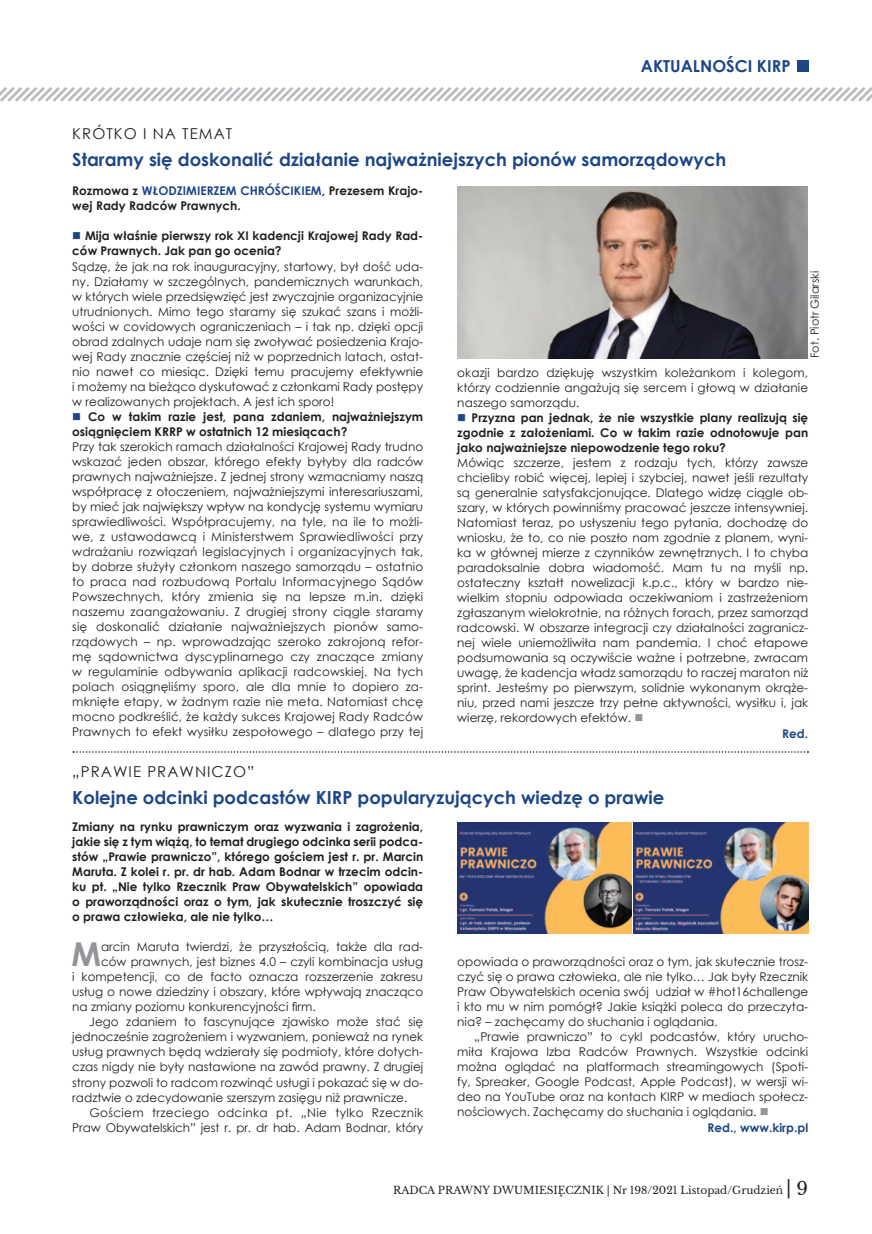
<style>
.page{position:relative;width:872px;height:1234px;background:#fff}
.page>*{position:absolute;margin:0;border:0;box-sizing:border-box;transform-origin:0 0}
.t1{font:700 32.85px "Century Gothic";color:#939598}
.t2{font:700 18px "Century Gothic";color:#1d4687}
.t3{font:700 16.5px "Century Gothic";color:#1d4687}
.t4{font:15px "Century Gothic";letter-spacing:.07em;color:#231f20}
.t5{font:12px/15px "Century Gothic";color:#231f20;text-align:justify}
.t6{font:700 12px/15px "Century Gothic";color:#231f20}
.t7{font:700 12px "Century Gothic";color:#1d4687}
.t8{font:12px "Century Gothic";letter-spacing:.03em;color:#231f20}
.t9{font:11.25px "Century Gothic";color:#231f20}
.t10{font:10.5px "Libre Baskerville";color:#231f20}
.s1{color:#231f20}
.s2{color:#1d4687}
.s3{color:#939598}
.s4{font-size:18px}
</style>
<div class="page">
<div style="left:797px;top:60px;width:11px;height:12px;background:#1d4687"></div>
<svg style="left:0;top:87px;width:872px;height:15px"></svg>
<img style="left:457px;top:186px;width:350px;height:172px">
<svg style="left:73px;top:751px;width:735px;height:1px"></svg>
<img style="left:457px;top:822px;width:174px;height:110px">
<img style="left:633px;top:822px;width:175px;height:110px">
<h3 class="t3" style="left:641px;top:54px;width:151px">AKTUALNOŚCI KIRP</h3>
<p class="t4" style="left:72px;top:123px;width:45px">Krótko</p>
<p class="t4" style="left:143px;top:123px;width:51px">ina temat</p>
<h2 class="t2" style="left:72px;top:145px;width:655px">Staramy się doskonalić działanie najważniejszych pionów samorządowych</h2>
<p class="t7" style="left:72px;top:182px;width:89px"><span class="s1">Rozmowa z</span> Włodzimierzem</p>
<p class="t7" style="left:240px;top:182px;width:26px">Chróścikiem</p>
<p class="t6" style="left:322px;top:183px;width:103px">, Prezesem Krajo-</p>
<p class="t6" style="left:72px;top:198px;width:170px">wej Rady Radców Prawnych.</p>
<p class="t6" style="left:72px;top:228px;width:352px"><span class="s2">■</span> Mija właśnie pierwszy rok XI kadencji Krajowej Rady Rad&shy;ców Prawnych. Jak pan go ocenia?</p>
<p class="t5" style="left:72px;top:258px;width:352px">Sądzę, że jak na rok inauguracyjny, startowy, był dość uda&shy;ny. Działamy w szczególnych, pandemicznych warunkach, w których wiele przedsięwzięć jest zwyczajnie organizacyjnie utrudnionych. Mimo tego staramy się szukać szans i możli&shy;wości w covidowych ograniczeniach – i tak np. dzięki opcji obrad zdalnych udaje nam się zwoływać posiedzenia Krajo&shy;wej Rady znacznie częściej niż w poprzednich latach, ostat&shy;nio nawet co miesiąc. Dzięki temu pracujemy efektywnie i możemy na bieżąco dyskutować z członkami Rady postępy w realizowanych projektach. A jest ich sporo!</p>
<p class="t6" style="left:72px;top:408px;width:352px"><span class="s2">■</span> Co w takim razie jest, pana zdaniem, najważniejszym osiągnięciem KRRP w ostatnich 12 miesiącach?</p>
<p class="t5" style="left:72px;top:438px;width:352px">Przy tak szerokich ramach działalności Krajowej Rady trudno wskazać jeden obszar, którego efekty byłyby dla radców prawnych najważniejsze. Z jednej strony wzmacniamy naszą współpracę z otoczeniem, najważniejszymi interesariuszami, by mieć jak największy wpływ na kondycję systemu wymiaru sprawiedliwości. Współpracujemy, na tyle, na ile to możli&shy;we, z ustawodawcą i Ministerstwem Sprawiedliwości przy wdrażaniu rozwiązań legislacyjnych i organizacyjnych tak, by dobrze służyły członkom naszego samorządu – ostatnio to praca nad rozbudową Portalu Informacyjnego Sądów Powszechnych, który zmienia się na lepsze m.in. dzięki naszemu zaangażowaniu. Z drugiej strony ciągle staramy się doskonalić działanie najważniejszych pionów samo&shy;rządowych – np. wprowadzając szeroko zakrojoną refor&shy;mę sądownictwa dyscyplinarnego czy znaczące zmiany w regulaminie odbywania aplikacji radcowskiej. Na tych polach osiągnęliśmy sporo, ale dla mnie to dopiero za&shy;mknięte etapy, w żadnym razie nie meta. Natomiast chcę mocno podkreślić, że każdy sukces Krajowej Rady Radców Prawnych to efekt wysiłku zespołowego – dlatego przy tej</p>
<p class="t4" style="left:72px;top:760px;width:30px">„Prawie</p>
<p class="t4" style="left:147px;top:760px;width:12px">prawniczo</p>
<p class="t4" style="left:247px;top:760px;width:9px">”</p>
<h2 class="t2" style="left:72px;top:783px;width:593px">Kolejne odcinki podcastów KIRP popularyzujących wiedzę o prawie</h2>
<p class="t6" style="left:72px;top:818px;width:352px;text-align:justify">Zmiany na rynku prawniczym oraz wyzwania i zagrożenia, jakie się z tym wiążą, to temat drugiego odcinka serii podca&shy;stów „Prawie prawniczo”, którego gościem jest r. pr. Marcin Maruta. Z kolei r. pr. dr hab. Adam Bodnar w trzecim odcin&shy;ku pt. „Nie tylko Rzecznik Praw Obywatelskich” opowiada o praworządności oraz o tym, jak skutecznie troszczyć się o prawa człowieka, ale nie tylko…</p>
<h1 class="t1" style="left:71px;top:929px;width:31px">M</h1>
<p class="t5" style="left:101px;top:939px;width:324px">arcin Maruta twierdzi, że przyszłością, także dla rad-</p>
<p class="t9" style="left:807px;top:358px;width:89px;rotate:-90deg">Fot. Piotr Gilarski</p>
<p class="t5" style="left:457px;top:364px;width:352px">okazji bardzo dziękuję wszystkim koleżankom i kolegom, którzy codziennie angażują się sercem i głową w działanie naszego samorządu.</p>
<p class="t6" style="left:457px;top:409px;width:352px;text-align:justify"><span class="s2">■</span> Przyzna pan jednak, że nie wszystkie plany realizują się zgodnie z założeniami. Co w takim razie odnotowuje pan jako najważniejsze niepowodzenie tego roku?</p>
<p class="t5" style="left:457px;top:454px;width:352px">Mówiąc szczerze, jestem z rodzaju tych, którzy zawsze chcieliby robić więcej, lepiej i szybciej, nawet jeśli rezultaty są generalnie satysfakcjonujące. Dlatego widzę ciągle ob&shy;szary, w których powinniśmy pracować jeszcze intensywniej.<br>Natomiast teraz, po usłyszeniu tego pytania, dochodzę do wniosku, że to, co nie poszło nam zgodnie z planem, wyni&shy;ka w głównej mierze z czynników zewnętrznych. I to chyba paradoksalnie dobra wiadomość. Mam tu na myśli np. ostateczny kształt nowelizacji k.p.c., który w bardzo nie&shy;wielkim stopniu odpowiada oczekiwaniom i zastrzeżeniom zgłaszanym wielokrotnie, na różnych forach, przez samorząd radcowski. W obszarze integracji czy działalności zagranicz&shy;nej wiele uniemożliwiła nam pandemia. I choć etapowe podsumowania są oczywiście ważne i potrzebne, zwracam uwagę, że kadencja władz samorządu to raczej maraton niż sprint. Jesteśmy po pierwszym, solidnie wykonanym okrąże&shy;niu, przed nami jeszcze trzy pełne aktywności, wysiłku i, jak wierzę, rekordowych efektów. <span class="s3">■</span></p>
<p class="t7" style="left:782px;top:724px;width:27px">Red.</p>
<p class="t5" style="left:457px;top:953px;width:352px">opowiada o praworządności oraz o tym, jak skutecznie trosz&shy;czyć się o prawa człowieka, ale nie tylko… Jak były Rzecznik Praw Obywatelskich ocenia swój udział w #hot16challenge i kto mu w nim pomógł? Jakie książki poleca do przeczyta&shy;nia? – zachęcamy do słuchania i oglądania.</p>
<p class="t5" style="left:457px;top:1028px;width:352px;text-indent:17px">„Prawie prawniczo” to cykl podcastów, który urucho&shy;miła Krajowa Izba Radców Prawnych. Wszystkie odcinki można oglądać na platformach streamingowych (Spoti&shy;fy, Spreaker, Google Podcast, Apple Podcast), w wersji wi&shy;deo na YouTube oraz na kontach KIRP w mediach społecz&shy;nościowych. Zachęcamy do słuchania i oglądania. <span class="s3">■</span></p>
<p class="t7" style="left:707px;top:1118px;width:102px">Red., www.kirp.pl</p>
<p class="t5" style="left:101px;top:954px;width:324px">ców prawnych, jest biznes 4.0 – czyli kombinacja usług</p>
<p class="t5" style="left:72px;top:969px;width:352px">i kompetencji, co de facto oznacza rozszerzenie zakresu</p>
<p class="t5" style="left:72px;top:984px;width:352px">usług o nowe dziedziny i obszary, które wpływają znacząco</p>
<p class="t5" style="left:72px;top:999px;width:245px">na zmiany poziomu konkurencyjności firm.</p>
<p class="t5" style="left:89px;top:1014px;width:335px">Jego zdaniem to fascynujące zjawisko może stać się</p>
<p class="t5" style="left:72px;top:1029px;width:352px">jednocześnie zagrożeniem i wyzwaniem, ponieważ na rynek</p>
<p class="t5" style="left:72px;top:1044px;width:352px">usług prawnych będą wdzierały się podmioty, które dotych-</p>
<p class="t5" style="left:72px;top:1059px;width:352px">czas nigdy nie były nastawione na zawód prawny. Z drugiej</p>
<p class="t5" style="left:72px;top:1074px;width:352px">strony pozwoli to radcom rozwinąć usługi i pokazać się w do-</p>
<p class="t5" style="left:72px;top:1089px;width:336px">radztwie o zdecydowanie szerszym zasięgu niż prawnicze.</p>
<p class="t8" style="left:89px;top:1103px;width:335px">Gościem trzeciego odcinka pt. „Nie tylko Rzecznik</p>
<p class="t5" style="left:72px;top:1119px;width:352px">Praw Obywatelskich” jest r. pr. dr hab. Adam Bodnar, który</p>
<p class="t10" style="left:393px;top:1183px;width:416px">RADCA PRAWNY DWUMIESIĘCZNIK | NR 198/2021 LISTOPAD/GRUDZIEŃ <span class="s4">| 9</span></p>
</div>
